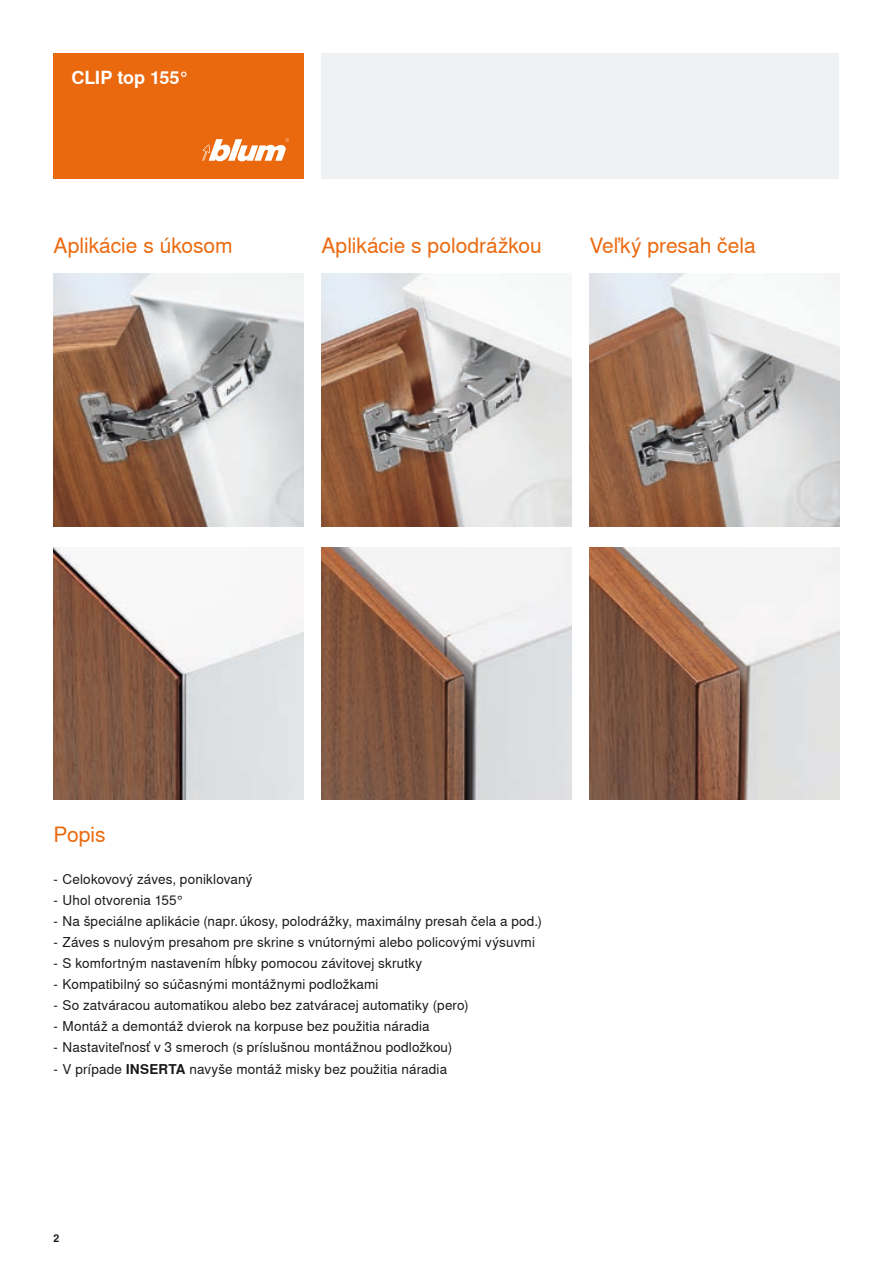
<style>
.page{position:relative;width:893px;height:1263px;background:#fff}
.page>*{position:absolute;margin:0;border:0;box-sizing:border-box;transform-origin:0 0}
.t1{font:21px "Nimbus Sans Global";color:#eb690e}
.t2{font:700 18px "Nimbus Sans Global";color:#fff}
.t3{font:13.5px "Nimbus Sans Global";letter-spacing:.01em;color:#1b181c}
.t4{font:700 10.5px "Nimbus Sans Global";color:#1b181c}
.s1{font-weight:700}
</style>
<div class="page">
<img style="left:54px;top:274px;width:250px;height:252px">
<img style="left:54px;top:547px;width:250px;height:253px">
<img style="left:321px;top:274px;width:250px;height:252px">
<img style="left:321px;top:547px;width:250px;height:253px">
<img style="left:589px;top:274px;width:250px;height:252px">
<img style="left:589px;top:547px;width:250px;height:253px">
<div style="left:321px;top:54px;width:518px;height:125px;background:#f0f1f2"></div>
<div style="left:54px;top:54px;width:250px;height:125px;background:#eb690e"></div>
<svg style="left:202px;top:138px;width:87px;height:23px"></svg>
<h2 class="t2" style="left:71px;top:64px;width:119px">CLIP top 155°</h2>
<h1 class="t1" style="left:54px;top:229px;width:181px">Aplikácie s úkosom</h1>
<h1 class="t1" style="left:321px;top:229px;width:222px">Aplikácie s polodrážkou</h1>
<h1 class="t1" style="left:589px;top:229px;width:168px">Veľký presah čela</h1>
<h1 class="t1" style="left:54px;top:819px;width:54px">Popis</h1>
<p class="t3" style="left:54px;top:869px;width:200px">- Celokovový záves, poniklovaný</p>
<p class="t3" style="left:54px;top:890px;width:132px">- Uhol otvorenia 155°</p>
<p class="t3" style="left:54px;top:911px;width:490px">- Na špeciálne aplikácie (napr.úkosy, polodrážky, maximálny presah čela a pod.)</p>
<p class="t3" style="left:54px;top:932px;width:483px">- Záves s nulovým presahom pre skrine s vnútornými alebo policovými výsuvmi</p>
<p class="t3" style="left:54px;top:953px;width:370px">- S komfortným nastavením hĺbky pomocou závitovej skrutky</p>
<p class="t3" style="left:54px;top:974px;width:327px">- Kompatibilný so súčasnými montážnymi podložkami</p>
<p class="t3" style="left:54px;top:995px;width:417px">- So zatváracou automatikou alebo bez zatváracej automatiky (pero)</p>
<p class="t3" style="left:54px;top:1016px;width:378px">- Montáž a demontáž dvierok na korpuse bez použitia náradia</p>
<p class="t3" style="left:54px;top:1037px;width:400px">- Nastaviteľnosť v 3 smeroch (s príslušnou montážnou podložkou)</p>
<p class="t3" style="left:54px;top:1058px;width:395px">- V prípade <span class="s1">INSERTA</span> navyše montáž misky bez použitia náradia</p>
<p class="t4" style="left:54px;top:1230px;width:7px">2</p>
</div>
